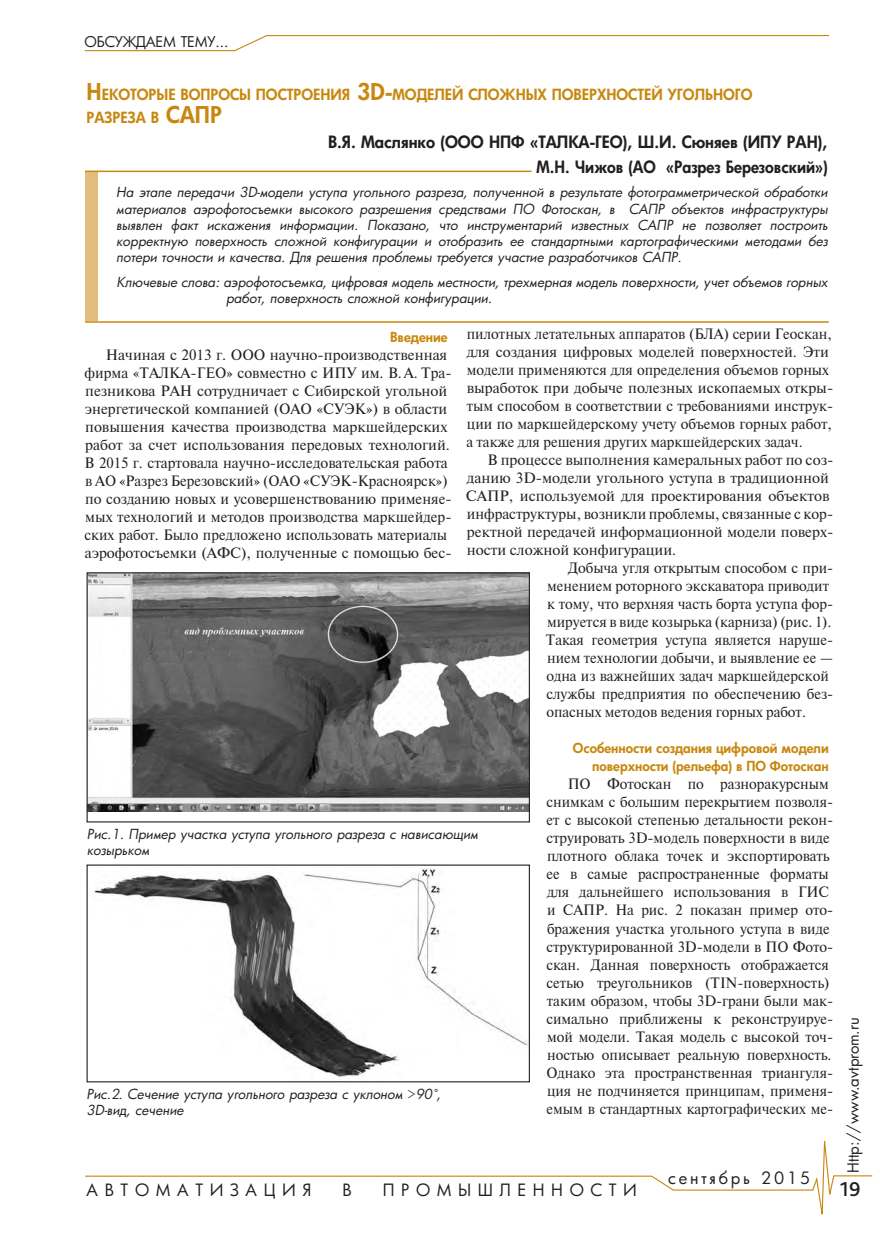
<style>
.page{position:relative;width:893px;height:1234px;background:#fff}
.page>*{position:absolute;margin:0;border:0;box-sizing:border-box;transform-origin:0 0}
.t1{font:500 21px "Bliss Pro";color:#231f20}
.Annotac{font:800 16.5px "Futura Cyr";color:#231f20}
.Annotac-2{font:800 16.5px "Futura Cyr";color:#231f20;scale:.96 1}
.t2{font:16.5px "Futura Cyr";letter-spacing:.4em;color:#231f20}
.t3{font:16.5px "Futura Cyr";letter-spacing:.17em;color:#231f20}
.t4{font:15px/18px "Newton";color:#231f20;scale:.96 1}
.t5{font:15px/18px "Newton";color:#231f20}
.Avtor_st{font:800 15px "Futura Cyr";color:#c8880f}
.t6{font:15px "Futura Cyr";color:#231f20}
.t7{font:14.4px "Futura Cyr";letter-spacing:-.01em;color:#231f20}
.Annotac-3{font:italic 13.5px/16.2px "Futura Cyr";color:#231f20;text-align:justify}
.st_Avtor{font:italic 13.5px/16.5px "Futura Cyr";color:#231f20}
.t8{font:800 13.5px/18px "Futura Cyr";color:#c8880f;text-align:right}
.s1{font-size:22.5px}
.s2{font-family:"Newton";font-style:normal}
.s3{font-family:"Newton C Italic";font-style:normal}
</style>
<div class="page">
<svg style="left:85px;top:1141px;width:788px;height:74px"></svg>
<svg style="left:84px;top:35px;width:746px;height:17px"></svg>
<div style="left:85px;top:171px;width:12px;height:150px;background:#e3bc7f"></div>
<hr style="left:85px;top:321px;width:744px;height:2px;background:#c8880f">
<hr style="left:85px;top:170px;width:446px;height:2px;background:#c8880f">
<img style="left:89px;top:574px;width:439px;height:237px">
<div style="left:87px;top:572px;width:443px;height:250px;border:1px solid #231f20"></div>
<img style="left:94px;top:868px;width:434px;height:209px">
<p class="t7" style="left:84px;top:33px;width:145px">ОБСУЖДАЕМ ТЕМУ...</p>
<p class="Avtor_st" style="left:87px;top:85px;width:668px"><span class="s1">Н</span>ЕКОТОРЫЕ ВОПРОСЫ ПОСТРОЕНИЯ <span class="s1">3D-</span>МОДЕЛЕЙ СЛОЖНЫХ ПОВЕРХНОСТЕЙ УГОЛЬНОГО</p>
<p class="Avtor_st" style="left:87px;top:108px;width:137px">РАЗРЕЗА В <span class="s1">САПР</span></p>
<p class="Annotac" style="left:328px;top:131px;width:501px">В.Я. Маслянко (ООО НПФ «ТАЛКА-ГЕО), Ш.И. Сюняев (ИПУ РАН),</p>
<p class="Annotac-2" style="left:537px;top:156px;width:305px">М.Н. Чижов (АО «Разрез Березовский»)</p>
<p class="Annotac-3" style="left:116px;top:184px;width:713px">На этапе передачи 3D-модели уступа угольного разреза, полученной в результате фотограмметрической обработки материалов аэрофотосъемки высокого разрешения средствами ПО Фотоскан, в САПР объектов инфраструктуры выявлен факт искажения информации. Показано, что инструментарий известных САПР не позволяет построить корректную поверхность сложной конфигурации и отобразить ее стандартными картографическими методами без потери точности и качества. Для решения проблемы требуется участие разработчиков САПР.</p>
<p class="Annotac-3" style="left:226px;top:274px;width:603px;text-indent:-109px">Ключевые слова: аэрофотосъемка, цифровая модель местности, трехмерная модель поверхности, учет объемов горных работ, поверхность сложной конфигурации.</p>
<p class="t8" style="left:390px;top:328px;width:59px">Введение</p>
<p class="t5" style="left:84px;top:345px;width:369px;text-indent:21px">Начиная с 2013 г. ООО научно-производственная фирма «ТАЛКА-ГЕО» совместно с ИПУ им. В.А. Тра&shy;пезникова РАН сотрудничает с Сибирской угольной энергетической компанией (ОАО «СУЭК») в области повышения качества производства маркшейдерских работ за счет использования передовых технологий.<br>В 2015 г. стартовала научно-исследовательская работа в АО «Разрез Березовский» (ОАО «СУЭК-Красноярск») по созданию новых и усовершенствованию применяе&shy;мых технологий и методов производства маркшейдер&shy;ских работ. Было предложено использовать материалы аэрофотосъемки (АФС), полученные с помощью бес-</p>
<p class="t4" style="left:466px;top:324px;width:384px">пилотных летательных аппаратов (БЛА) серии Геоскан, для создания цифровых моделей поверхностей. Эти модели применяются для определения объемов горных выработок при добыче полезных ископаемых откры&shy;тым способом в соответствии с требованиями инструк&shy;ции по маркшейдерскому учету объемов горных работ, а также для решения других маркшейдерских задач.</p>
<p class="t5" style="left:466px;top:450px;width:369px;text-indent:22px">В процессе выполнения камеральных работ по соз&shy;данию 3D-модели угольного уступа в традиционной САПР, используемой для проектирования объектов инфраструктуры, возникли проблемы, связанные с кор&shy;ректной передачей информационной модели поверх&shy;ности сложной конфигурации.</p>
<p class="t4" style="left:546px;top:558px;width:301px;text-indent:22px">Добыча угля открытым способом с при&shy;менением роторного экскаватора приводит к тому, что верхняя часть борта уступа фор&shy;мируется в виде козырька (карниза) (рис. 1).<br>Такая геометрия уступа является наруше&shy;нием технологии добычи, и выявление ее — одна из важнейших задач маркшейдерской службы предприятия по обеспечению без&shy;опасных методов ведения горных работ.</p>
<p class="t8" style="left:573px;top:739px;width:257px">Особенности создания цифровой модели поверхности (рельефа) в ПО Фотоскан</p>
<p class="t4" style="left:546px;top:774px;width:300px;text-indent:21px">ПО Фотоскан по разноракурсным снимкам с большим перекрытием позволя&shy;ет с высокой степенью детальности рекон&shy;струировать 3D-модель поверхности в виде плотного облака точек и экспортировать ее в самые распространенные форматы для дальнейшего использования в ГИС и САПР. На рис. 2 показан пример ото&shy;бражения участка угольного уступа в виде структурированной 3D-модели в ПО Фото&shy;скан. Данная поверхность отображается сетью треугольников (TIN-поверхность) таким образом, чтобы 3D-грани были мак&shy;симально приближены к реконструируе&shy;мой модели. Такая модель с высокой точ&shy;ностью описывает реальную поверхность.<br>Однако эта пространственная триангуля&shy;ция не подчиняется принципам, применя&shy;емым в стандартных картографических ме-</p>
<p class="st_Avtor" style="left:87px;top:825px;width:393px">Рис.1. Пример участка уступа угольного разреза с нависающим козырьком</p>
<p class="t6" style="left:844px;top:1172px;width:157px;rotate:-90deg">Http://www.avtprom.ru</p>
<p class="st_Avtor" style="left:87px;top:1085px;width:356px">Рис.2. Сечение уступа угольного разреза с уклоном <span class="s2">&gt;</span>90<span class="s3">°</span>,</p>
<p class="st_Avtor" style="left:87px;top:1101px;width:98px">3D-вид, сечение</p>
<p class="t3" style="left:668px;top:1167px;width:144px">сентябрь 2015</p>
<p class="t2" style="left:87px;top:1179px;width:226px">АВТОМАТИЗАЦИЯ</p>
<p class="t2" style="left:342px;top:1179px;width:11px">В</p>
<p class="t2" style="left:383px;top:1179px;width:256px">ПРОМЫШЛЕННОСТИ</p>
<h1 class="t1" style="left:840px;top:1176px;width:22px">19</h1>
</div>
